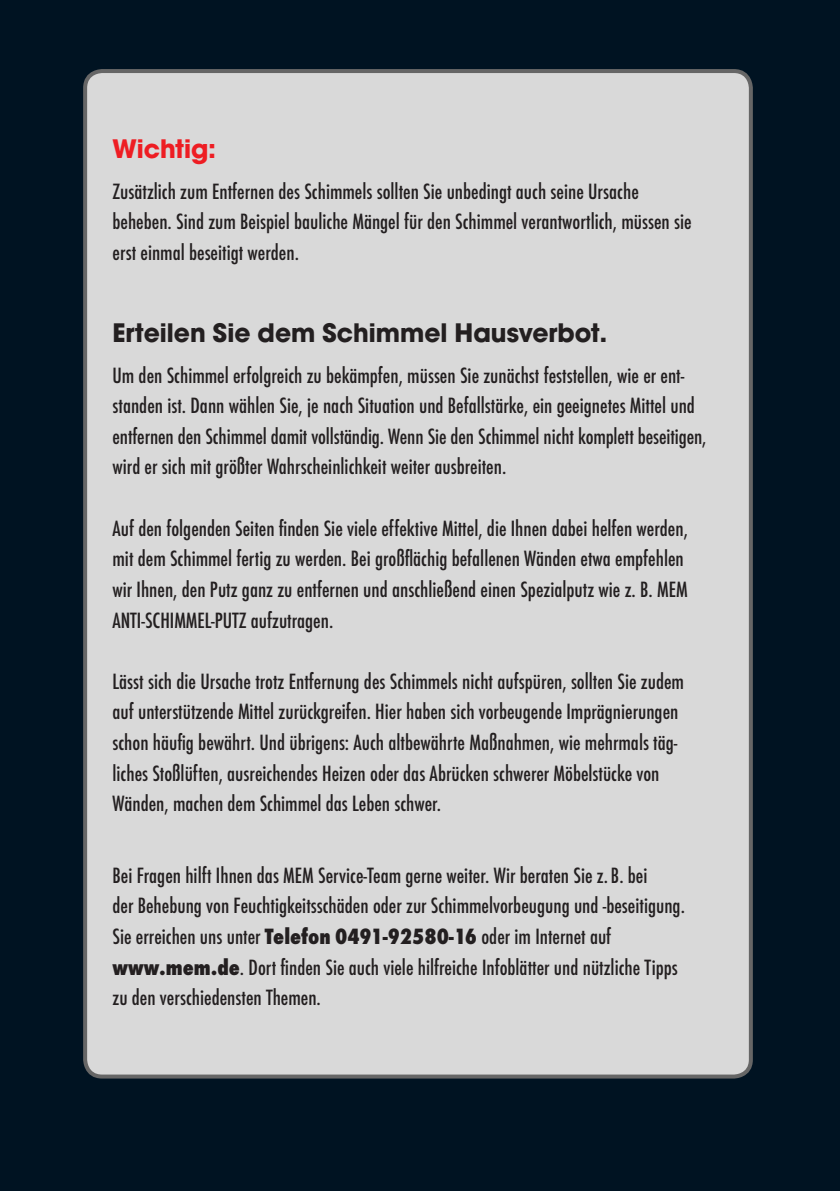
<style>
.page{position:relative;width:840px;height:1191px;background:#fff}
.page>*{position:absolute;margin:0;border:0;box-sizing:border-box;transform-origin:0 0}
.t1{font:700 28px "Avant Garde Gothic Itc T";color:#231f20}
.t2{font:700 28px "Avant Garde Gothic Itc T";color:#ee1d23}
.t3{font:500 condensed 23px/30.6px "Futura T";color:#231f20}
.s1{font-weight:800}
</style>
<div class="page">
<div style="left:0;top:1px;width:838px;height:1190px;background:#001322"></div>
<div style="left:85px;top:71px;width:665px;height:1005px;background:#d9d9d9;border-radius:17px"></div>
<div style="left:83px;top:69px;width:669px;height:1009px;border:4px solid #666;border-radius:17px"></div>
<p class="t2" style="left:112px;top:131px;width:105px">Wichtig:</p>
<p class="t3" style="left:112px;top:175px;width:580px">Zusätzlich zum Entfernen des Schimmels sollten Sie unbedingt auch seine Ursache beheben. Sind zum Beispiel bauliche Mängel für den Schimmel verantwortlich, müssen sie erst einmal beseitigt werden.</p>
<p class="t1" style="left:112px;top:316px;width:496px">Erteilen Sie dem Schimmel Hausverbot.</p>
<p class="t3" style="left:112px;top:359px;width:595px">Um den Schimmel erfolgreich zu bekämpfen, müssen Sie zunächst feststellen, wie er ent&shy;standen ist. Dann wählen Sie, je nach Situation und Befallstärke, ein geeignetes Mittel und entfernen den Schimmel damit vollständig. Wenn Sie den Schimmel nicht komplett beseitigen, wird er sich mit größter Wahrscheinlichkeit weiter ausbreiten.</p>
<p class="t3" style="left:112px;top:512px;width:576px">Auf den folgenden Seiten finden Sie viele effektive Mittel, die Ihnen dabei helfen werden, mit dem Schimmel fertig zu werden. Bei großflächig befallenen Wänden etwa empfehlen wir Ihnen, den Putz ganz zu entfernen und anschließend einen Spezialputz wie z. B. MEM ANTI-SCHIMMEL-PUTZ aufzutragen.</p>
<p class="t3" style="left:112px;top:665px;width:572px">Lässt sich die Ursache trotz Entfernung des Schimmels nicht aufspüren, sollten Sie zudem auf unterstützende Mittel zurückgreifen. Hier haben sich vorbeugende Imprägnierungen schon häufig bewährt. Und übrigens: Auch altbewährte Maßnahmen, wie mehrmals täg&shy;liches Stoßlüften, ausreichendes Heizen oder das Abrücken schwerer Möbelstücke von Wänden, machen dem Schimmel das Leben schwer.</p>
<p class="t3" style="left:112px;top:859px;width:573px">Bei Fragen hilft Ihnen das MEM Service-Team gerne weiter. Wir beraten Sie z. B. bei<br>der Behebung von Feuchtigkeitsschäden oder zur Schimmelvorbeugung und -beseitigung.<br>Sie erreichen uns unter <span class="s1">Telefon 0491-92580-16</span> oder im Internet auf <span class="s1">www.mem.de</span>. Dort finden Sie auch viele hilfreiche Infoblätter und nützliche Tipps zu den verschiedensten Themen.</p>
</div>
